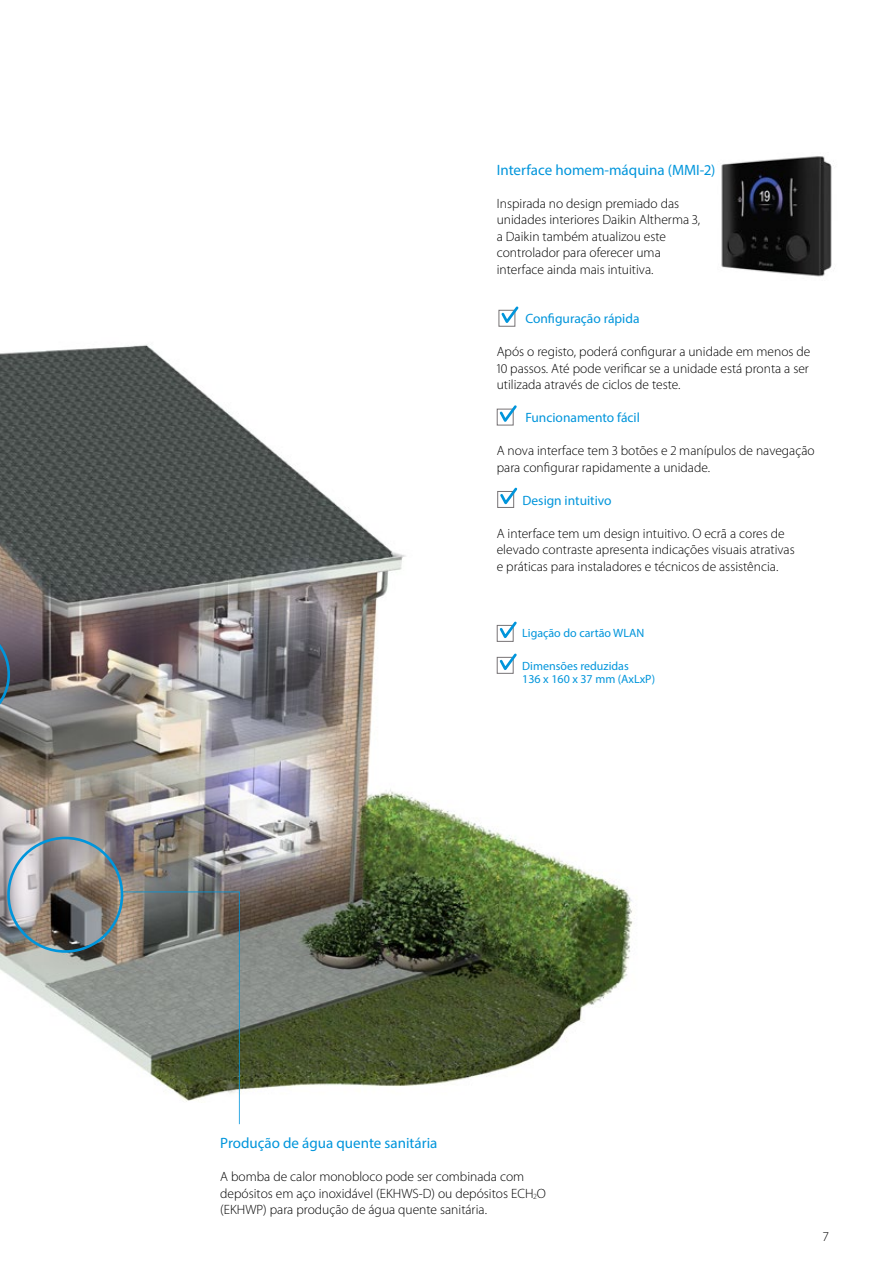
<style>
.page{position:relative;width:893px;height:1263px;background:#fff}
.page>*{position:absolute;margin:0;border:0;box-sizing:border-box;transform-origin:0 0}
.t1{font:15px "Myriad Pro";color:#0095db}
.t2{font:300 13.5px/16.5px "Myriad Pro";color:#000}
.t3{font:13.5px "Myriad Pro";color:#0095db}
.t4{font:12px/13.5px "Myriad Pro";color:#0095db}
</style>
<div class="page">
<img style="left:0;top:344px;width:633px;height:758px">
<svg style="left:0;top:624px;width:10px;height:101px"></svg>
<div style="left:7px;top:837px;width:116px;height:116px;border:3px solid #0095db;border-radius:50%"></div>
<svg style="left:123px;top:892px;width:116px;height:232px"></svg>
<img style="left:721px;top:156px;width:114px;height:121px">
<svg style="left:499px;top:306px;width:20px;height:21px"></svg>
<svg style="left:497px;top:403px;width:22px;height:23px"></svg>
<div style="left:497px;top:491px;width:17px;height:17px;border:1px solid #777375"></div>
<svg style="left:498px;top:485px;width:22px;height:23px"></svg>
<svg style="left:497px;top:619px;width:22px;height:23px"></svg>
<svg style="left:497px;top:651px;width:22px;height:23px"></svg>
<p class="t1" style="left:497px;top:160px;width:220px">Interface homem-máquina (MMI-2)</p>
<p class="t2" style="left:497px;top:195px;width:205px">Inspirada no design premiado das unidades interiores Daikin Altherma 3, a Daikin também atualizou este controlador para oferecer uma interface ainda mais intuitiva.</p>
<p class="t3" style="left:525px;top:310px;width:116px">Configuração rápida</p>
<p class="t2" style="left:497px;top:343px;width:315px;text-align:justify">Após o registo, poderá configurar a unidade em menos de 10 passos. Até pode verificar se a unidade está pronta a ser utilizada através de ciclos de teste.</p>
<p class="t3" style="left:525px;top:409px;width:116px">Funcionamento fácil</p>
<p class="t2" style="left:497px;top:442px;width:319px">A nova interface tem 3 botões e 2 manípulos de navegação para configurar rapidamente a unidade.</p>
<p class="t3" style="left:522px;top:492px;width:91px">Design intuitivo</p>
<p class="t2" style="left:497px;top:525px;width:299px">A interface tem um design intuitivo. O ecrã a cores de elevado contraste apresenta indicações visuais atrativas e práticas para instaladores e técnicos de assistência.</p>
<p class="t4" style="left:522px;top:626px;width:124px">Ligação do cartão WLAN</p>
<p class="t4" style="left:522px;top:659px;width:134px">Dimensões reduzidas<br>136 x 160 x 37 mm (AxLxP)</p>
<p class="t1" style="left:220px;top:1134px;width:219px">Produção de água quente sanitária</p>
<p class="t2" style="left:220px;top:1168px;width:327px">A bomba de calor monobloco pode ser combinada com depósitos em aço inoxidável (EKHWS-D) ou depósitos ECH<sub>2</sub>O (EKHWP) para produção de água quente sanitária.</p>
<p class="t2" style="left:823px;top:1228px;width:8px">7</p>
</div>
